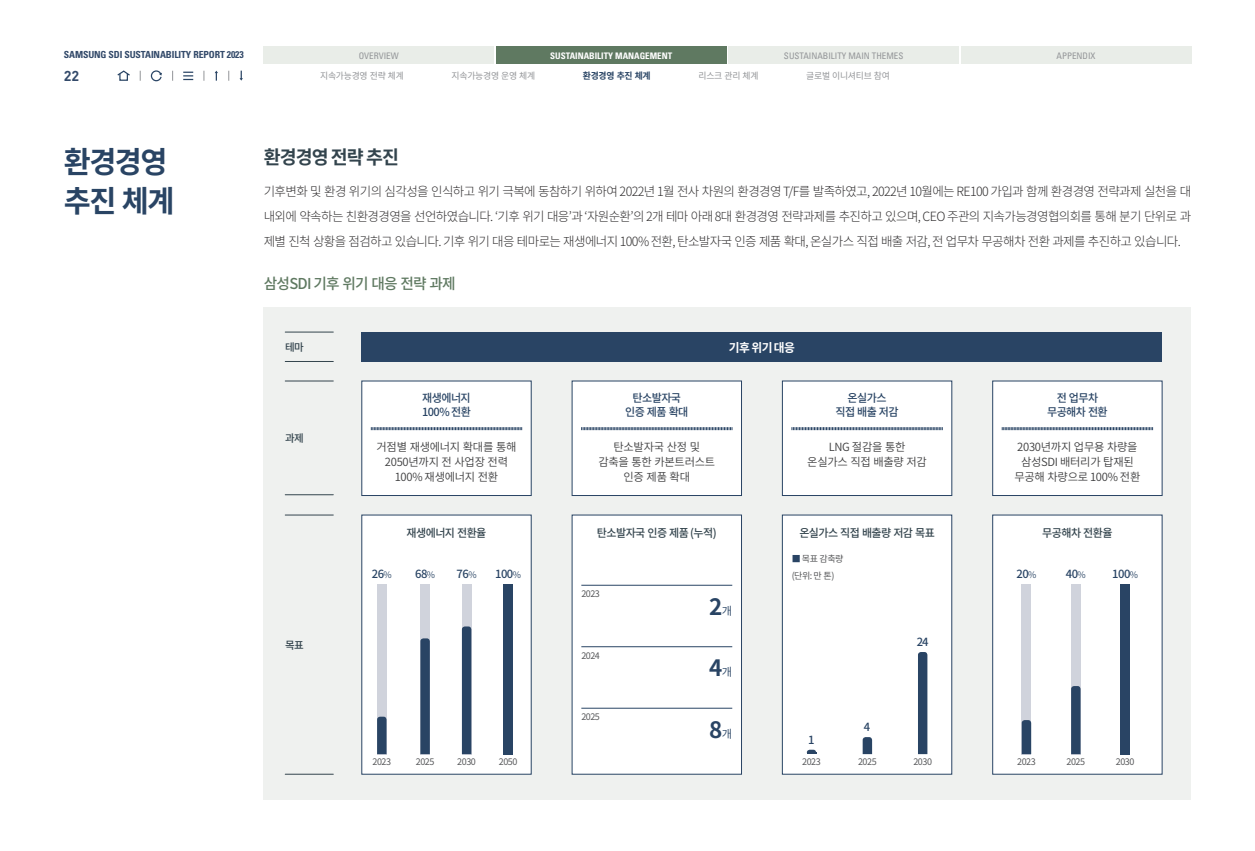
<style>
.page{position:relative;width:1255px;height:851px;background:#fff}
.page>*{position:absolute;margin:0;border:0;box-sizing:border-box;transform-origin:0 0}
.t1{font:700 30px "Noto Sans CJ Kkr";letter-spacing:-.05em;color:#294464}
.t2{font:700 22.5px "Noto Sans CJ Kkr";color:#294464}
.t3{font:700 18.75px "Noto Sans CJ Kkr";letter-spacing:-.05em;color:#33444d}
.t4{font:500 15px "Noto Sans CJ Kkr";letter-spacing:-.05em;color:#5f7961}
.t5{font:700 14.25px "DIN Pro";color:#334a6a}
.t6{font:300 12.75px/24.8px "Noto Sans CJ Kkr";letter-spacing:-.05em;color:#312f30;text-align:justify}
.t7{font:700 12px "Noto Sans CJ Kkr";color:#fff}
.t8{font:600 11.25px/15px "Noto Sans CJ Kkr";letter-spacing:-.025em;color:#3e3e3f;text-align:center}
.t9{font:500 11.25px "Noto Sans CJ Kkr";letter-spacing:-.05em;color:#294464}
.t10{font:500 11.25px "Noto Sans CJ Kkr";letter-spacing:-.05em;color:#33444d}
.t11{font:500 10.5px "Noto Sans CJ Kkr";color:#33444d}
.t12{font:700 condensed 9.75px "Univers LT Std";letter-spacing:-.01em;color:#334a6a}
.t13{font:9px "Noto Sans CJ Kkr";letter-spacing:-.05em;color:#57585a}
.t14{font:condensed 9px "Univers LT Std";color:#939598}
.t15{font:9px "Noto Sans CJ Kkr";letter-spacing:-.025em;color:#939598}
.t16{font:700 condensed 9px "Univers LT Std";color:#fff}
.t17{font:700 9px "Noto Sans CJ Kkr";letter-spacing:-.025em;color:#294464}
.s1{font-weight:600;font-size:9px}
.s2{font-weight:600;font-size:11.25px}
.s3{color:#294464}
</style>
<div class="page">
<div style="left:264px;top:47px;width:230px;height:17px;background:#e9ede8"></div>
<div style="left:961px;top:47px;width:230px;height:17px;background:#e9ede8"></div>
<div style="left:496px;top:47px;width:230px;height:17px;background:#5f7961"></div>
<div style="left:728px;top:47px;width:230px;height:17px;background:#e9ede8"></div>
<div style="left:119px;top:73px;width:9px;height:8px;border:1px solid #294464"></div>
<svg style="left:117px;top:70px;width:13px;height:7px"></svg>
<svg style="left:183px;top:72px;width:10px;height:8px"></svg>
<svg style="left:150px;top:70px;width:12px;height:12px"></svg>
<svg style="left:215px;top:71px;width:3px;height:10px"></svg>
<svg style="left:239px;top:71px;width:4px;height:10px"></svg>
<div style="left:264px;top:307px;width:927px;height:492px;background:#eff1ef"></div>
<hr style="left:285px;top:332px;width:48px;height:1px;background:#33444d">
<hr style="left:285px;top:361px;width:48px;height:1px;background:#33444d">
<div style="left:361px;top:332px;width:801px;height:29px;background:#294464"></div>
<hr style="left:285px;top:380px;width:48px;height:1px;background:#33444d">
<hr style="left:285px;top:494px;width:48px;height:1px;background:#33444d">
<div style="left:361px;top:381px;width:170px;height:114px;background:#fff"></div>
<svg style="left:371px;top:427px;width:151px;height:3px"></svg>
<div style="left:992px;top:381px;width:170px;height:114px;background:#fff"></div>
<svg style="left:1001px;top:427px;width:152px;height:3px"></svg>
<div style="left:572px;top:381px;width:169px;height:114px;background:#fff"></div>
<svg style="left:581px;top:427px;width:151px;height:3px"></svg>
<div style="left:782px;top:381px;width:170px;height:114px;background:#fff"></div>
<svg style="left:791px;top:427px;width:152px;height:3px"></svg>
<hr style="left:285px;top:514px;width:48px;height:1px;background:#33444d">
<hr style="left:285px;top:773px;width:48px;height:1px;background:#33444d">
<div style="left:361px;top:514px;width:170px;height:260px;background:#fff;border:1px solid #294464"></div>
<div style="left:377px;top:584px;width:9px;height:170px;background:#d0d3dc"></div>
<svg style="left:377px;top:716px;width:9px;height:38px"></svg>
<div style="left:420px;top:584px;width:10px;height:170px;background:#d0d3dc"></div>
<svg style="left:420px;top:638px;width:10px;height:116px"></svg>
<div style="left:462px;top:584px;width:9px;height:170px;background:#d0d3dc"></div>
<svg style="left:462px;top:626px;width:9px;height:128px"></svg>
<div style="left:503px;top:584px;width:10px;height:170px;background:#294464"></div>
<div style="left:992px;top:514px;width:170px;height:260px;background:#fff;border:1px solid #294464"></div>
<div style="left:1021px;top:584px;width:10px;height:170px;background:#d0d3dc"></div>
<svg style="left:1021px;top:720px;width:10px;height:34px"></svg>
<div style="left:1071px;top:584px;width:9px;height:170px;background:#d0d3dc"></div>
<svg style="left:1071px;top:686px;width:9px;height:68px"></svg>
<div style="left:1120px;top:584px;width:9px;height:170px;background:#294464"></div>
<div style="left:572px;top:514px;width:169px;height:260px;background:#fff"></div>
<hr style="left:581px;top:585px;width:151px;height:1px;background:#294464">
<hr style="left:581px;top:646px;width:151px;height:1px;background:#294464">
<hr style="left:581px;top:707px;width:151px;height:1px;background:#294464">
<div style="left:782px;top:514px;width:169px;height:260px;background:#fff;border:1px solid #294464"></div>
<svg style="left:918px;top:652px;width:9px;height:102px"></svg>
<svg style="left:862px;top:737px;width:10px;height:17px"></svg>
<svg style="left:806px;top:749px;width:10px;height:5px"></svg>
<p class="t12" style="left:64px;top:49px;width:181px">SAMSUNG SDI SUSTAINABILITY REPORT 2023</p>
<p class="t5" style="left:64px;top:66px;width:17px">22</p>
<p class="t14" style="left:359px;top:50px;width:42px">OVERVIEW</p>
<p class="t16" style="left:550px;top:50px;width:123px">SUSTAINABILITY MANAGEMENT</p>
<p class="t14" style="left:784px;top:50px;width:121px">SUSTAINABILITY MAIN THEMES</p>
<p class="t14" style="left:1056px;top:50px;width:41px">APPENDIX</p>
<p class="t15" style="left:320px;top:70px;width:85px">지속가능경영 전략 체계</p>
<p class="t15" style="left:451px;top:70px;width:85px">지속가능경영 운영 체계</p>
<p class="t17" style="left:583px;top:70px;width:69px">환경경영 추진 체계</p>
<p class="t15" style="left:698px;top:70px;width:61px">리스크 관리 체계</p>
<p class="t15" style="left:806px;top:70px;width:85px">글로벌 이니셔티브 참여</p>
<p class="t1" style="left:64px;top:145px;width:105px">환경경영</p>
<p class="t1" style="left:64px;top:184px;width:112px">추진 체계</p>
<p class="t3" style="left:264px;top:146px;width:137px">환경경영 전략 추진</p>
<p class="t6" style="left:264px;top:179px;width:928px">기후변화 및 환경 위기의 심각성을 인식하고 위기 극복에 동참하기 위하여 2022년 1월 전사 차원의 환경경영 T/F를 발족하였고, 2022년 10월에는 RE100 가입과 함께 환경경영 전략과제 실천을 대 내외에 약속하는 친환경경영을 선언하였습니다. ‘기후 위기 대응’과 ‘자원순환’의 2개 테마 아래 8대 환경경영 전략과제를 추진하고 있으며, CEO 주관의 지속가능경영협의회를 통해 분기 단위로 과 제별 진척 상황을 점검하고 있습니다. 기후 위기 대응 테마로는 재생에너지 100% 전환, 탄소발자국 인증 제품 확대, 온실가스 직접 배출 저감, 전 업무차 무공해차 전환 과제를 추진하고 있습니다.</p>
<p class="t4" style="left:264px;top:274px;width:193px">삼성SDI 기후 위기 대응 전략 과제</p>
<p class="t11" style="left:285px;top:341px;width:20px">테마</p>
<p class="t7" style="left:728px;top:340px;width:68px">기후 위기 대응</p>
<p class="t11" style="left:285px;top:432px;width:20px">과제</p>
<p class="t9" style="left:422px;top:391px;width:50px">재생에너지</p>
<p class="t9" style="left:422px;top:405px;width:50px">100% 전환</p>
<p class="t8" style="left:376px;top:439px;width:141px">거점별 재생에너지 확대를 통해<br>2050년까지 전 사업장 전력</p>
<p class="t8" style="left:394px;top:469px;width:105px">100% 재생에너지 전환</p>
<p class="t9" style="left:632px;top:391px;width:50px">탄소발자국</p>
<p class="t9" style="left:625px;top:405px;width:65px">인증 제품 확대</p>
<p class="t8" style="left:613px;top:439px;width:88px">탄소발자국 산정 및</p>
<p class="t8" style="left:598px;top:454px;width:118px">감축을 통한 카본트러스트</p>
<p class="t8" style="left:623px;top:469px;width:68px">인증 제품 확대</p>
<p class="t9" style="left:847px;top:391px;width:40px">온실가스</p>
<p class="t9" style="left:835px;top:405px;width:65px">직접 배출 저감</p>
<p class="t8" style="left:828px;top:439px;width:78px">LNG 절감을 통한</p>
<p class="t8" style="left:807px;top:454px;width:121px">온실가스 직접 배출량 저감</p>
<p class="t11" style="left:285px;top:639px;width:20px">목표</p>
<p class="t9" style="left:372px;top:567px;width:21px">26<span class="s1">%</span></p>
<p class="t10" style="left:406px;top:526px;width:81px">재생에너지 전환율</p>
<p class="t9" style="left:415px;top:567px;width:21px">68<span class="s1">%</span></p>
<p class="t9" style="left:456px;top:567px;width:21px">76<span class="s1">%</span></p>
<p class="t9" style="left:495px;top:567px;width:27px">100<span class="s1">%</span></p>
<p class="t13" style="left:372px;top:757px;width:20px">2023</p>
<p class="t13" style="left:416px;top:757px;width:20px">2025</p>
<p class="t13" style="left:457px;top:757px;width:20px">2030</p>
<p class="t13" style="left:499px;top:757px;width:20px">2050</p>
<p class="t10" style="left:597px;top:526px;width:121px">탄소발자국 인증 제품 (누적)</p>
<p class="t13" style="left:581px;top:588px;width:20px">2023</p>
<p class="t13" style="left:581px;top:650px;width:20px">2024</p>
<p class="t13" style="left:581px;top:711px;width:20px">2025</p>
<p class="t2" style="left:709px;top:593px;width:25px">2<span class="s2">개</span></p>
<p class="t2" style="left:709px;top:655px;width:25px">4<span class="s2">개</span></p>
<p class="t2" style="left:709px;top:716px;width:25px">8<span class="s2">개</span></p>
<p class="t10" style="left:799px;top:526px;width:137px">온실가스 직접 배출량 저감 목표</p>
<p class="t13" style="left:791px;top:554px;width:53px"><span class="s3">■</span> 목표 감축량</p>
<p class="t13" style="left:791px;top:570px;width:44px">(단위: 만 톤)</p>
<p class="t9" style="left:808px;top:733px;width:8px">1</p>
<p class="t13" style="left:802px;top:757px;width:20px">2023</p>
<p class="t9" style="left:863px;top:720px;width:8px">4</p>
<p class="t13" style="left:858px;top:757px;width:20px">2025</p>
<p class="t9" style="left:916px;top:635px;width:13px">24</p>
<p class="t13" style="left:913px;top:757px;width:20px">2030</p>
<p class="t9" style="left:1056px;top:391px;width:43px">전 업무차</p>
<p class="t9" style="left:1047px;top:405px;width:62px">무공해차 전환</p>
<p class="t8" style="left:1017px;top:439px;width:122px">2030년까지 업무용 차량을</p>
<p class="t8" style="left:1020px;top:454px;width:114px">삼성SDI 배터리가 탑재된</p>
<p class="t8" style="left:1014px;top:469px;width:127px">무공해 차량으로 100% 전환</p>
<p class="t10" style="left:1042px;top:526px;width:72px">무공해차 전환율</p>
<p class="t9" style="left:1016px;top:567px;width:21px">20<span class="s1">%</span></p>
<p class="t9" style="left:1065px;top:567px;width:21px">40<span class="s1">%</span></p>
<p class="t9" style="left:1112px;top:567px;width:27px">100<span class="s1">%</span></p>
<p class="t13" style="left:1017px;top:757px;width:20px">2023</p>
<p class="t13" style="left:1066px;top:757px;width:20px">2025</p>
<p class="t13" style="left:1115px;top:757px;width:20px">2030</p>
</div>
